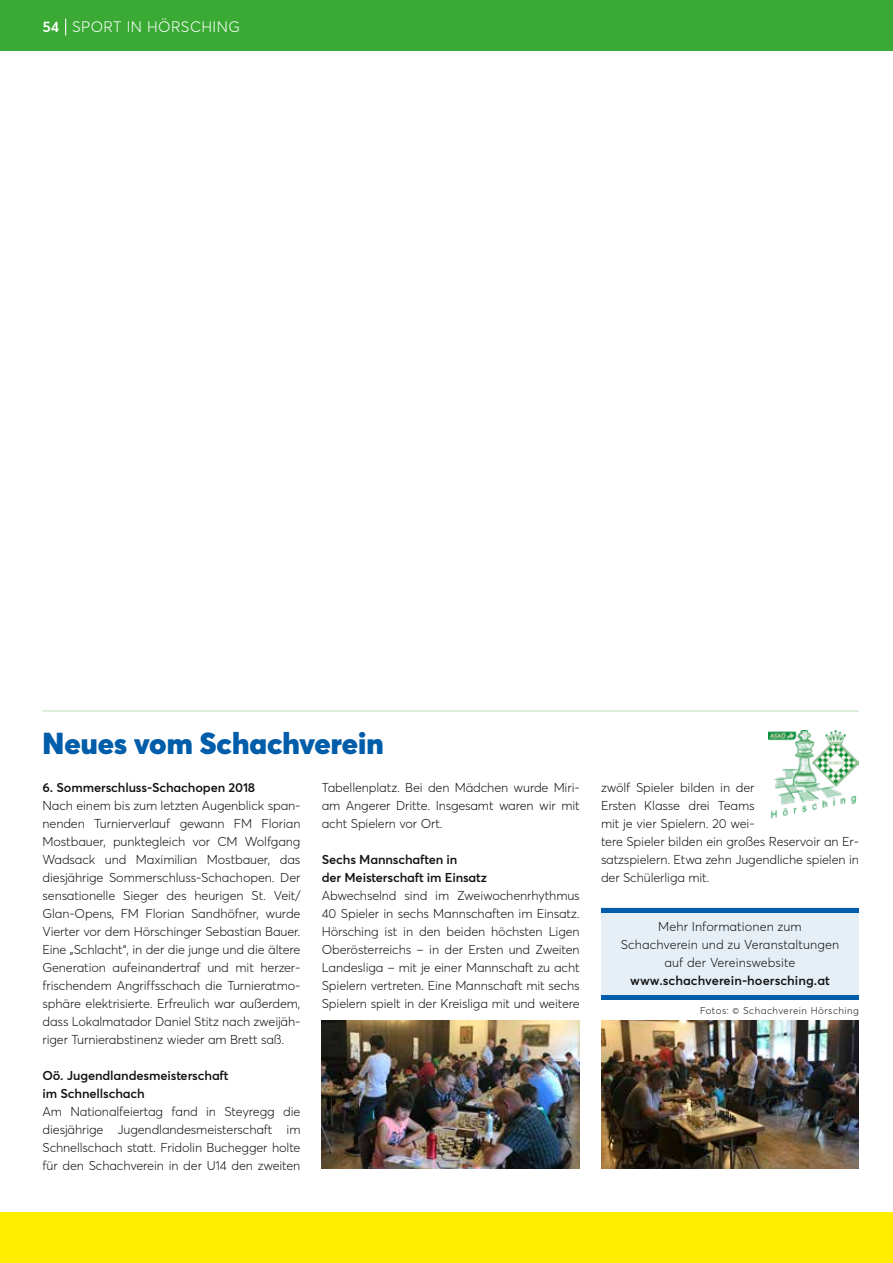
<style>
.page{position:relative;width:893px;height:1263px;background:#fff}
.page>*{position:absolute;margin:0;border:0;box-sizing:border-box;transform-origin:0 0}
.t1{font:900 30px "Averta Std";color:#005da9}
.t2{font:300 15px "Averta Std";letter-spacing:.03em;color:#fff}
.t3{font:300 12.75px/18px "Averta Std";letter-spacing:-.01em;color:#131313;text-align:justify}
.t4{font:600 12.75px/18px "Averta Std";letter-spacing:-.01em;color:#131313}
.t5{font:300 9.75px "Averta Std";letter-spacing:.05em;color:#131313}
.s1{font-weight:600}
</style>
<div class="page">
<div style="left:0;top:1212px;width:893px;height:51px;background:#ffed00"></div>
<div style="left:0;top:0;width:893px;height:51px;background:#3aaa35"></div>
<svg style="left:65px;top:19px;width:1px;height:17px"></svg>
<img style="left:768px;top:731px;width:91px;height:88px">
<div style="left:601px;top:907px;width:258px;height:90px;background:#e6eff6"></div>
<div style="left:601px;top:995px;width:258px;height:5px;background:#005da9"></div>
<hr style="left:601px;top:908px;width:258px;height:4px;background:#005da9">
<img style="left:601px;top:1020px;width:258px;height:149px">
<img style="left:322px;top:1020px;width:258px;height:149px">
<hr style="left:43px;top:710px;width:816px;height:2px;background:#3aaa35">
<p class="t2" style="left:43px;top:18px;width:199px"><span class="s1">54</span> SPORT IN HÖRSCHING</p>
<h1 class="t1" style="left:43px;top:724px;width:343px">Neues vom Schachverein</h1>
<p class="t4" style="left:43px;top:778px;width:214px">6. Sommerschluss-Schachopen 2018</p>
<p class="t3" style="left:43px;top:796px;width:259px">Nach einem bis zum letzten Augenblick span&shy;nenden Turnierverlauf gewann FM Florian Mostbauer, punktegleich vor CM Wolfgang Wadsack und Maximilian Mostbauer, das diesjährige Sommerschluss-Schachopen. Der sensationelle Sieger des heurigen St. Veit/ Glan-Opens, FM Florian Sandhöfner, wurde Vierter vor dem Hörschinger Sebastian Bauer.<br>Eine „Schlacht“, in der die junge und die ältere Generation aufeinandertraf und mit herzer&shy;frischendem Angriffsschach die Turnieratmo&shy;sphäre elektrisierte. Erfreulich war außerdem, dass Lokalmatador Daniel Stitz nach zweijäh&shy;riger Turnierabstinenz wieder am Brett saß.</p>
<p class="t4" style="left:43px;top:1066px;width:187px">Oö. Jugendlandesmeisterschaft im Schnellschach</p>
<p class="t3" style="left:43px;top:1102px;width:259px">Am Nationalfeiertag fand in Steyregg die diesjährige Jugendlandesmeisterschaft im Schnellschach statt. Fridolin Buchegger holte für den Schachverein in der U14 den zweiten</p>
<p class="t3" style="left:322px;top:778px;width:259px">Tabellenplatz. Bei den Mädchen wurde Miri&shy;am Angerer Dritte. Insgesamt waren wir mit acht Spielern vor Ort.</p>
<p class="t4" style="left:322px;top:850px;width:167px">Sechs Mannschaften in<br>der Meisterschaft im Einsatz</p>
<p class="t3" style="left:322px;top:887px;width:259px">Abwechselnd sind im Zweiwochenrhythmus 40 Spieler in sechs Mannschaften im Einsatz.<br>Hörsching ist in den beiden höchsten Ligen Oberösterreichs – in der Ersten und Zweiten Landesliga – mit je einer Mannschaft zu acht Spielern vertreten. Eine Mannschaft mit sechs Spielern spielt in der Kreisliga mit und weitere</p>
<p class="t3" style="left:601px;top:779px;width:259px;text-align:left">zwölf Spieler bilden in der<br>Ersten Klasse drei Teams<br>mit je vier Spielern. 20 wei-<br>tere Spieler bilden ein großes Reservoir an Er&shy;satzspielern. Etwa zehn Jugendliche spielen in der Schülerliga mit.</p>
<p class="t3" style="left:621px;top:917px;width:220px;text-align:center">Mehr Informationen zum<br>Schachverein und zu Veranstaltungen auf der Vereinswebsite</p>
<p class="t4" style="left:630px;top:971px;width:201px">www.schachverein-hoersching.at</p>
<p class="t5" style="left:700px;top:1004px;width:160px">Fotos: © Schachverein Hörsching</p>
</div>
